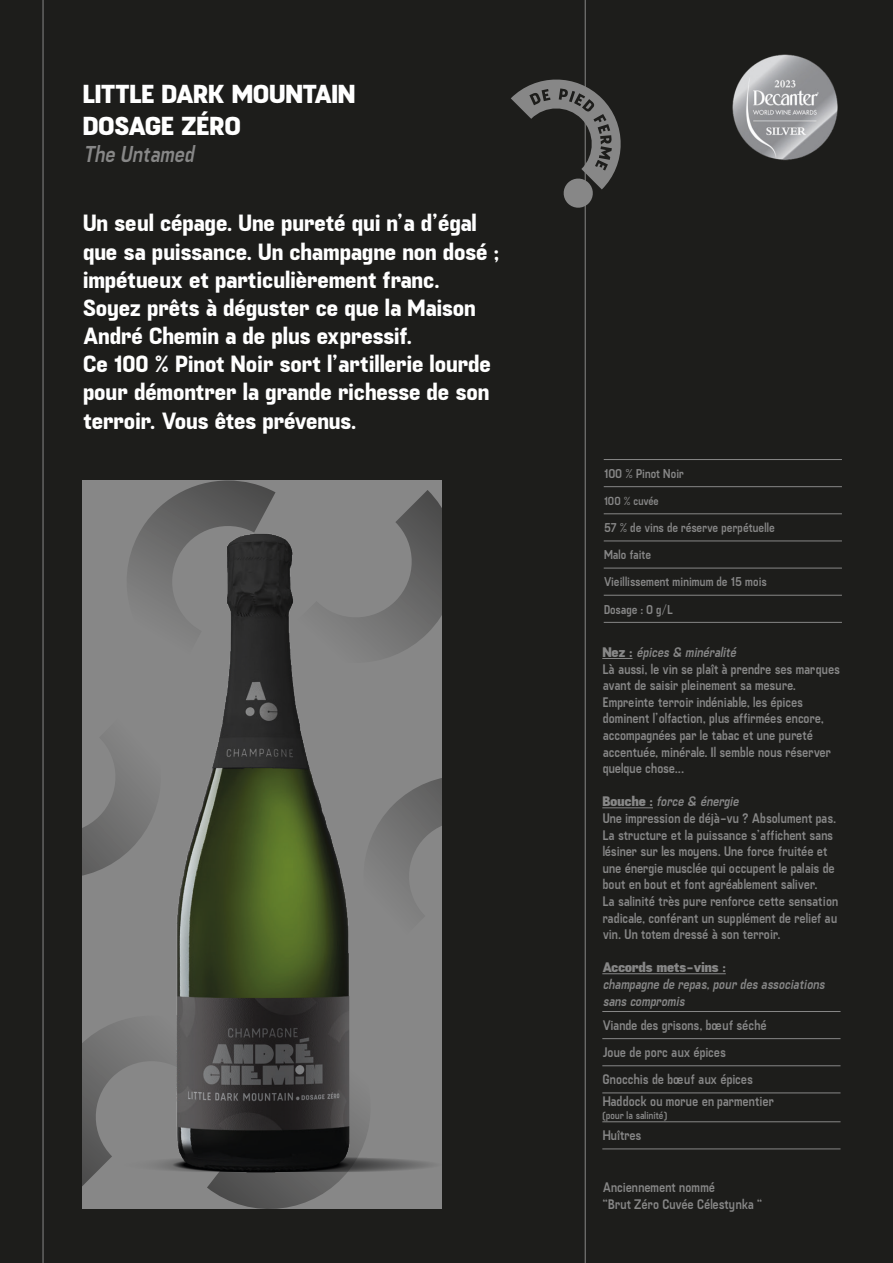
<style>
.page{position:relative;width:893px;height:1263px;background:#1d1d1b}
.page>*{position:absolute;margin:0;border:0;box-sizing:border-box;transform-origin:0 0}
.t1{font:700 25.95px/31.2px "PP Fuji";letter-spacing:-.01em;color:#fff}
.t2{font:500 23.4px/28.2px "PP Fuji";letter-spacing:-.02em;color:#fff}
.t3{font:italic 300 22.95px "PP Fuji";color:#878787}
.t4{font:300 13.8px/16.6px "PP Fuji";letter-spacing:-.035em;color:#878787}
.t5{font:italic 300 13.8px/16.6px "PP Fuji";color:#878787}
.t6{font:700 13.8px "PP Fuji";letter-spacing:-.02em;color:#878787}
.t7{font:300 12.75px/27.2px "PP Fuji";letter-spacing:-.035em;color:#878787}
.t8{font:300 11.7px "PP Fuji";letter-spacing:-.04em;color:#878787}
.t9{font:300 10.5px "PP Fuji";letter-spacing:-.02em;color:#878787}
.s1{font-weight:700}
.s2{font-style:italic}
</style>
<div class="page">
<hr style="left:585px;top:0;width:1px;height:95px;background:#878787">
<hr style="left:585px;top:120px;width:1px;height:1143px;background:#878787">
<hr style="left:43px;top:0;width:1px;height:1263px;background:#878787">
<svg style="left:284px;top:490px;width:158px;height:8px"></svg>
<svg style="left:112px;top:480px;width:164px;height:18px;background:#6f6f6f"></svg>
<img style="left:83px;top:498px;width:359px;height:711px">
<svg style="left:511px;top:73px;width:110px;height:136px"></svg>
<hr style="left:602px;top:658px;width:31px;height:1px;background:#878787">
<hr style="left:602px;top:807px;width:51px;height:1px;background:#878787">
<hr style="left:602px;top:973px;width:124px;height:1px;background:#878787">
<hr style="left:602px;top:1011px;width:238px;height:1px;background:#878787">
<hr style="left:602px;top:1038px;width:238px;height:1px;background:#878787">
<hr style="left:602px;top:1065px;width:238px;height:1px;background:#878787">
<hr style="left:602px;top:1093px;width:238px;height:1px;background:#878787">
<hr style="left:602px;top:1121px;width:238px;height:1px;background:#878787">
<hr style="left:602px;top:1149px;width:238px;height:1px;background:#878787">
<img style="left:732px;top:54px;width:106px;height:107px">
<svg style="left:604px;top:487px;width:238px;height:135px"></svg>
<hr style="left:604px;top:459px;width:238px;height:1px;background:#878787">
<hr style="left:604px;top:486px;width:238px;height:1px;background:#878787">
<hr style="left:604px;top:513px;width:238px;height:1px;background:#878787">
<hr style="left:604px;top:541px;width:238px;height:1px;background:#878787">
<hr style="left:604px;top:568px;width:238px;height:1px;background:#878787">
<hr style="left:604px;top:595px;width:238px;height:1px;background:#878787">
<hr style="left:604px;top:622px;width:238px;height:1px;background:#878787">
<h1 class="t1" style="left:83px;top:79px;width:274px">LITTLE DARK MOUNTAIN<br>DOSAGE ZÉRO</h1>
<h3 class="t3" style="left:83px;top:140px;width:118px">The Untamed</h3>
<p class="t2" style="left:83px;top:210px;width:418px">Un seul cépage. Une pureté qui n’a d’égal que sa puissance. Un champagne non dosé ; impétueux et particulièrement franc.<br>Soyez prêts à déguster ce que la Maison André Chemin a de plus expressif.<br>Ce 100 % Pinot Noir sort l’artillerie lourde pour démontrer la grande richesse de son terroir. Vous êtes prévenus.</p>
<p class="t7" style="left:604px;top:460px;width:82px">100 % Pinot Noir</p>
<p class="t8" style="left:604px;top:493px;width:57px">100 % cuvée</p>
<p class="t7" style="left:604px;top:514px;width:173px">57 % de vins de réserve perpétuelle<br>Malo faite<br>Vieillissement minimum de 15 mois<br>Dosage : 0 g/L</p>
<p class="t4" style="left:602px;top:644px;width:239px"><span class="s1">N e z :</span> <span class="s2">épices &amp; minéralité<br></span>Là aussi, le vin se plaît à prendre ses marques avant de saisir pleinement sa mesure.<br>Empreinte terroir indéniable, les épices dominent l’olfaction, plus affirmées encore, accompagnées par le tabac et une pureté accentuée, minérale. Il semble nous réserver quelque chose...</p>
<p class="t4" style="left:602px;top:793px;width:238px"><span class="s1">B o u c h e :</span> <span class="s2">force &amp; énergie<br></span>Une impression de déjà-vu ? Absolument pas.<br>La structure et la puissance s’affichent sans lésiner sur les moyens. Une force fruitée et une énergie musclée qui occupent le palais de bout en bout et font agréablement saliver.<br>La salinité très pure renforce cette sensation radicale, conférant un supplément de relief au vin. Un totem dressé à son terroir.</p>
<p class="t6" style="left:602px;top:959px;width:125px">Accords mets-vins :</p>
<p class="t5" style="left:602px;top:976px;width:227px">champagne de repas,pourdes associations sans compromis</p>
<p class="t4" style="left:602px;top:1012px;width:166px;line-height:27.2px">Viande des grisons, bœuf séché<br>Joue de porc aux épices<br>Gnocchis de bœuf aux épices</p>
<p class="t4" style="left:602px;top:1093px;width:173px">Haddock ou morue en parmentier</p>
<p class="t9" style="left:602px;top:1108px;width:66px">(pour la salinité)</p>
<p class="t4" style="left:602px;top:1127px;width:41px">Huîtres</p>
<p class="t4" style="left:602px;top:1179px;width:162px">Anciennement nommé<br>“Brut Zéro Cuvée Célestynka “</p>
</div>
